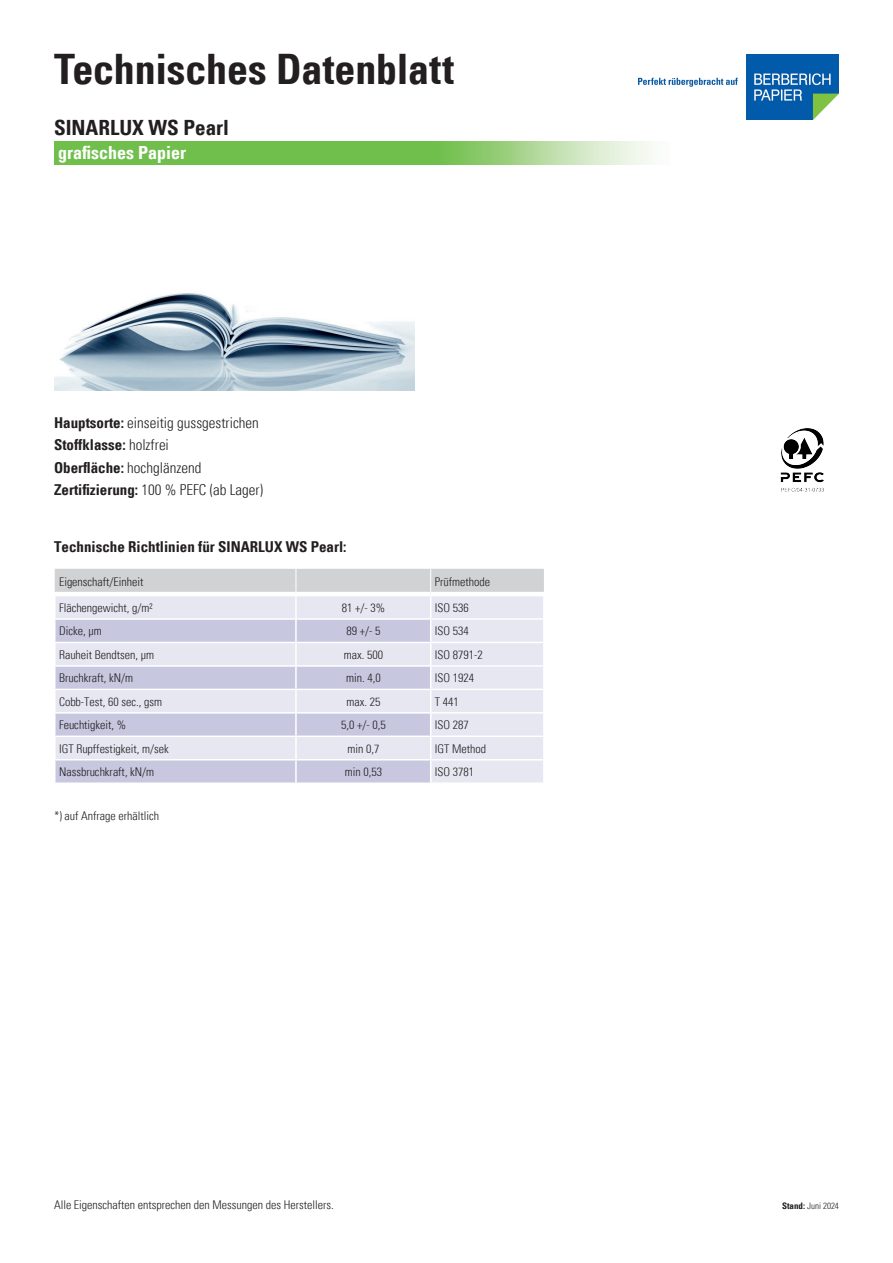
<style>
.page{position:relative;width:893px;height:1263px;background:#fff}
.page>*{position:absolute;margin:0;border:0;box-sizing:border-box;transform-origin:0 0}
.t1{font:700 condensed 42px "Univers";letter-spacing:-.005em;color:#231f20}
.t2{font:700 condensed 21px "Univers";color:#231f20}
.t3{font:700 condensed 18px "Univers";color:#fff}
.t4{font:300 condensed 15px/22.5px "Univers";color:#231f20}
.t5{font:700 condensed 15px "Univers";color:#231f20}
.t6{font:300 condensed 12px "Univers";color:#231f20}
.t7{font:300 condensed 9px "Univers";color:#231f20}
.s1{font-weight:700}
</style>
<div class="page">
<svg style="left:54px;top:141px;width:598px;height:24px;background:#89c96a"></svg>
<svg style="left:55px;top:568px;width:489px;height:214px;background:#dbdce9"></svg>
<hr style="left:54px;top:592px;width:242px;height:4px;background:#fff">
<hr style="left:296px;top:592px;width:135px;height:4px;background:#fff">
<hr style="left:431px;top:592px;width:114px;height:4px;background:#fff">
<img style="left:54px;top:293px;width:360px;height:97px">
<img style="left:638px;top:54px;width:201px;height:65px">
<img style="left:780px;top:428px;width:44px;height:64px">
<h1 class="t1" style="left:54px;top:51px;width:402px">Technisches Datenblatt</h1>
<h2 class="t2" style="left:54px;top:118px;width:177px">SINARLUX WS Pearl</h2>
<h3 class="t3" style="left:58px;top:145px;width:129px">grafisches Papier</h3>
<p class="t4" style="left:54px;top:412px;width:211px"><span class="s1">Hauptsorte:</span> einseitig gussgestrichen<br><span class="s1">Stoffklasse:</span> holzfrei<br><span class="s1">Oberfläche:</span> hochglänzend<br><span class="s1">Zertifizierung:</span> 100 % PEFC (ab Lager)</p>
<p class="t5" style="left:54px;top:540px;width:294px">Technische Richtlinien für SINARLUX WS Pearl:</p>
<p class="t6" style="left:59px;top:576px;width:86px">Eigenschaft/Einheit</p>
<p class="t6" style="left:435px;top:576px;width:57px">Prüfmethode</p>
<p class="t6" style="left:59px;top:602px;width:95px">Flächengewicht, g/m²</p>
<p class="t6" style="left:342px;top:602px;width:45px">81 +/- 3%</p>
<p class="t6" style="left:435px;top:602px;width:35px">ISO 536</p>
<p class="t6" style="left:59px;top:626px;width:44px">Dicke, µm</p>
<p class="t6" style="left:346px;top:626px;width:35px">89 +/- 5</p>
<p class="t6" style="left:435px;top:626px;width:35px">ISO 534</p>
<p class="t6" style="left:59px;top:649px;width:97px">Rauheit Bendtsen, µm</p>
<p class="t6" style="left:344px;top:649px;width:41px">max. 500</p>
<p class="t6" style="left:435px;top:649px;width:49px">ISO 8791-2</p>
<p class="t6" style="left:59px;top:673px;width:75px">Bruchkraft, kN/m</p>
<p class="t6" style="left:346px;top:673px;width:36px">min. 4,0</p>
<p class="t6" style="left:435px;top:673px;width:41px">ISO 1924</p>
<p class="t6" style="left:59px;top:696px;width:105px">Cobb-Test, 60 sec., gsm</p>
<p class="t6" style="left:346px;top:696px;width:35px">max. 25</p>
<p class="t6" style="left:435px;top:696px;width:25px">T 441</p>
<p class="t6" style="left:59px;top:720px;width:69px">Feuchtigkeit, %</p>
<p class="t6" style="left:341px;top:720px;width:46px">5,0 +/- 0,5</p>
<p class="t6" style="left:435px;top:720px;width:35px">ISO 287</p>
<p class="t6" style="left:59px;top:743px;width:111px">IGT Rupffestigkeit, m/sek</p>
<p class="t6" style="left:347px;top:743px;width:33px">min 0,7</p>
<p class="t6" style="left:435px;top:743px;width:53px">IGT Method</p>
<p class="t6" style="left:59px;top:767px;width:97px">Nassbruchkraft, kN/m</p>
<p class="t6" style="left:345px;top:767px;width:39px">min 0,53</p>
<p class="t6" style="left:435px;top:767px;width:41px">ISO 3781</p>
<p class="t6" style="left:54px;top:811px;width:107px">*) auf Anfrage erhältlich</p>
<p class="t6" style="left:54px;top:1200px;width:281px">Alle Eigenschaften entsprechen den Messungen des Herstellers.</p>
<p class="t7" style="left:782px;top:1202px;width:58px"><span class="s1">Stand:</span> Juni 2024</p>
</div>
